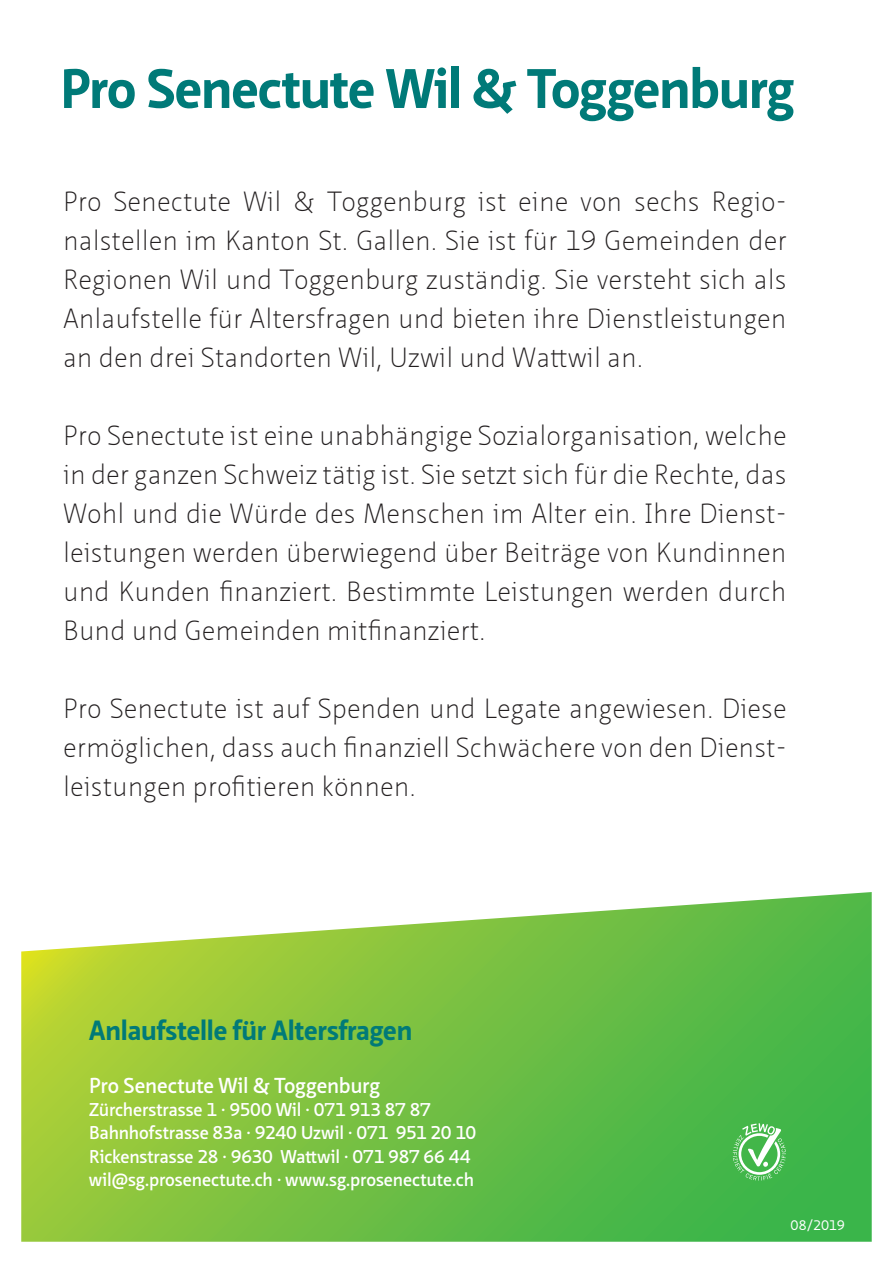
<style>
.page{position:relative;width:893px;height:1263px;background:#fff}
.page>*{position:absolute;margin:0;border:0;box-sizing:border-box;transform-origin:0 0}
.Fusszeile_Titel{font:700 54px "Neue Sans Pro";letter-spacing:-.02em;color:#007a78}
.t1{font:100 27px/39px "Neue Sans Pro";color:#231f20;text-align:justify}
.Fusszeile_Titel-2{font:700 27px "Neue Sans Pro";letter-spacing:-.005em;color:#007a78}
.Fusszeile_Titel-3{font:600 21px "Neue Sans Pro";letter-spacing:-.01em;color:#fff}
.Fusszeile_Titel-4{font:600 18px "Neue Sans Pro";letter-spacing:-.01em;color:#fff}
.Fusszeile_Titel-5{font:13.5px "Neue Sans Pro";letter-spacing:-.01em;color:#fff}
</style>
<div class="page">
<svg style="left:21px;top:892px;width:851px;height:350px;background:#7ec552"></svg>
<svg style="left:733px;top:1123px;width:53px;height:57px"></svg>
<p class="Fusszeile_Titel" style="left:61px;top:54px;width:735px">Pro Senectute Wil &amp; Toggenburg</p>
<p class="t1" style="left:63px;top:181px;width:725px">Pro Senectute Wil &amp; Toggenburg ist eine von sechs Regio&shy;nalstellen im Kanton St. Gallen. Sie ist für 19 Gemeinden der Regionen Wil und Toggenburg zuständig. Sie versteht sich als Anlaufstelle für Altersfragen und bieten ihre Dienstleistungen an den drei Standorten Wil, Uzwil und Wattwil an.</p>
<p class="t1" style="left:63px;top:415px;width:725px">Pro Senectute ist eine unabhängige Sozialorganisation, welche in der ganzen Schweiz tätig ist. Sie setzt sich für die Rechte, das Wohl und die Würde des Menschen im Alter ein. Ihre Dienst&shy;leistungen werden überwiegend über Beiträge von Kundinnen und Kunden finanziert. Bestimmte Leistungen werden durch Bund und Gemeinden mitfinanziert.</p>
<p class="t1" style="left:63px;top:688px;width:725px">Pro Senectute ist auf Spenden und Legate angewiesen. Diese ermöglichen, dass auch finanziell Schwächere von den Dienst&shy;leistungen profitieren können.</p>
<p class="Fusszeile_Titel-2" style="left:89px;top:1013px;width:325px">Anlaufstelle für Altersfragen</p>
<p class="Fusszeile_Titel-3" style="left:89px;top:1072px;width:292px">Pro Senectute Wil &amp; Toggenburg</p>
<p class="Fusszeile_Titel-4" style="left:89px;top:1098px;width:343px">Zürcherstrasse 1 · 9500 Wil · 071 913 87 87</p>
<p class="Fusszeile_Titel-4" style="left:89px;top:1121px;width:389px">Bahnhofstrasse 83a · 9240 Uzwil · 071 951 20 10</p>
<p class="Fusszeile_Titel-4" style="left:89px;top:1144px;width:383px">Rickenstrasse 28 · 9630 Wattwil · 071 987 66 44</p>
<p class="Fusszeile_Titel-4" style="left:89px;top:1167px;width:386px">wil@sg.prosenectute.ch · www.sg.prosenectute.ch</p>
<p class="Fusszeile_Titel-5" style="left:791px;top:1216px;width:56px">08/2019</p>
</div>
